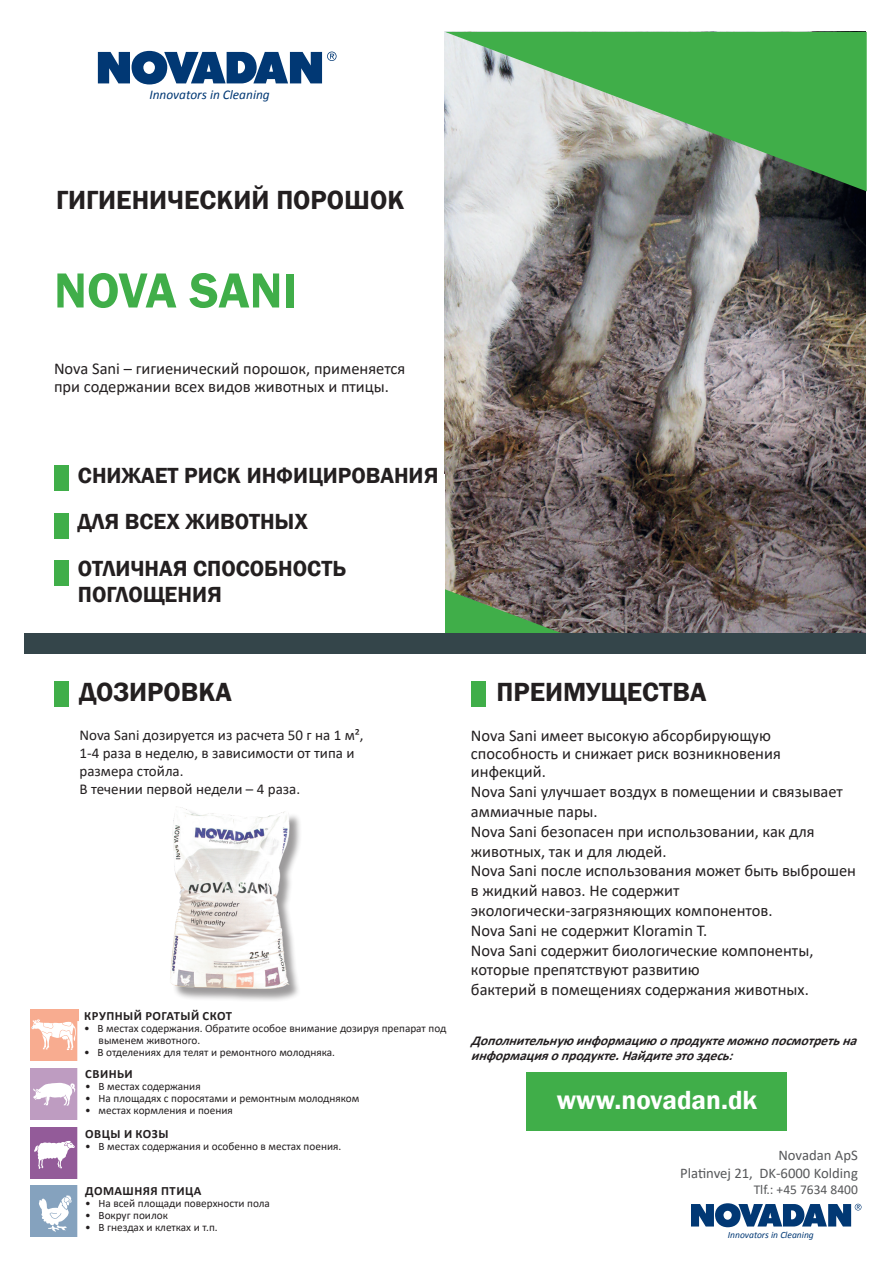
<style>
.page{position:relative;width:893px;height:1263px;background:#fff}
.page>*{position:absolute;margin:0;border:0;box-sizing:border-box;transform-origin:0 0}
.t1{font:600 51px "Franklin Gothic";letter-spacing:-.005em;color:#40ae49}
.t2{font:600 27px "Franklin Gothic";color:#231f20}
.t3{font:600 27px "Franklin Gothic";color:#fff}
.t4{font:600 22.5px/25.5px "Franklin Gothic";color:#231f20}
.t5{font:16.5px/19.8px "Calibri";color:#231f20}
.t6{font:15px "Calibri";color:#231f20}
.t7{font:14.7px "Calibri";color:#57585a}
.t8{font:italic 700 13.5px "Calibri";color:#231f20}
.t9{font:13.5px "Calibri";color:#57585a}
.t10{font:italic 13.35px "Calibri";color:#013874}
.t11{font:700 12.6px "Calibri";letter-spacing:.04em;color:#231f20}
.t12{font:11.25px/12px "Calibri";color:#231f20}
.t13{font:italic 9.6px "Calibri";color:#013874}
</style>
<div class="page">
<img style="left:445px;top:191px;width:421px;height:442px">
<svg style="left:445px;top:32px;width:422px;height:159px;fill:#40ae49"></svg>
<svg style="left:691px;top:1203px;width:170px;height:24px"></svg>
<svg style="left:98px;top:51px;width:239px;height:33px"></svg>
<div style="left:526px;top:1073px;width:260px;height:58px;background:#40ae49"></div>
<div style="left:471px;top:682px;width:15px;height:25px;background:#40ae49"></div>
<img style="left:445px;top:474px;width:116px;height:159px">
<div style="left:24px;top:633px;width:842px;height:20px;background:#34454a"></div>
<div style="left:54px;top:466px;width:15px;height:25px;background:#40ae49"></div>
<div style="left:54px;top:514px;width:15px;height:25px;background:#40ae49"></div>
<div style="left:54px;top:560px;width:15px;height:25px;background:#40ae49"></div>
<div style="left:54px;top:682px;width:15px;height:25px;background:#40ae49"></div>
<img style="left:170px;top:807px;width:130px;height:193px">
<div style="left:30px;top:1009px;width:48px;height:52px;background:#f8ac90"></div>
<svg style="left:31px;top:1019px;width:45px;height:31px"></svg>
<div style="left:30px;top:1068px;width:48px;height:52px;background:#be9cc1"></div>
<svg style="left:33px;top:1083px;width:42px;height:22px"></svg>
<div style="left:30px;top:1127px;width:48px;height:51px;background:#935b99"></div>
<svg style="left:34px;top:1141px;width:41px;height:28px"></svg>
<div style="left:30px;top:1185px;width:51px;height:52px;background:#85a2be"></div>
<svg style="left:39px;top:1195px;width:33px;height:37px"></svg>
<div style="left:77px;top:1021px;width:6px;height:234px;background:#fff"></div>
<p class="t10" style="left:149px;top:86px;width:122px">Innovators in Cleaning</p>
<p class="t2" style="left:56px;top:183px;width:350px">ГИГИЕНИЧЕСКИЙ ПОРОШОК</p>
<p class="t1" style="left:54px;top:259px;width:245px">NOVA SANI</p>
<p class="t5" style="left:54px;top:359px;width:353px;line-height:18px">Nova Sani – гигиенический порошок, применяется при содержании всех видов животных и птицы.</p>
<p class="t4" style="left:78px;top:463px;width:362px">СНИЖАЕТ РИСК ИНФИЦИРОВАНИЯ</p>
<p class="t4" style="left:78px;top:509px;width:232px">ДЛЯ ВСЕХ ЖИВОТНЫХ</p>
<p class="t4" style="left:78px;top:556px;width:270px">ОТЛИЧНАЯ СПОСОБНОСТЬ<br>ПОГЛОЩЕНИЯ</p>
<p class="t2" style="left:80px;top:675px;width:154px">ДОЗИРОВКА</p>
<p class="t6" style="left:80px;top:725px;width:286px">Nova Sani дозируется из расчета 50 г на 1 м²,</p>
<p class="t6" style="left:80px;top:743px;width:277px">1-4 раза в неделю, в зависимости от типа и</p>
<p class="t6" style="left:80px;top:761px;width:106px">размера стойла.</p>
<p class="t6" style="left:80px;top:779px;width:222px">В течении первой недели – 4 раза.</p>
<p class="t11" style="left:84px;top:1007px;width:149px">КРУПНЫЙ РОГАТЫЙ СКОТ</p>
<p class="t12" style="left:99px;top:1022px;width:349px;text-indent:-15px">• В местах содержания. Обратите особое внимание дозируя препарат под выменем животного.</p>
<p class="t12" style="left:84px;top:1046px;width:252px">• В отделениях для телят и ремонтного молодняка.</p>
<p class="t11" style="left:85px;top:1065px;width:49px">СВИНЬИ</p>
<p class="t12" style="left:85px;top:1080px;width:117px">• В местах содержания</p>
<p class="t12" style="left:85px;top:1092px;width:276px">• На площадях с поросятами и ремонтным молодняком</p>
<p class="t12" style="left:85px;top:1104px;width:149px">• местах кормления и поения</p>
<p class="t11" style="left:85px;top:1125px;width:85px">ОВЦЫ И КОЗЫ</p>
<p class="t12" style="left:85px;top:1140px;width:258px">• В местах содержания и особенно в местах поения.</p>
<p class="t11" style="left:85px;top:1182px;width:118px">ДОМАШНЯЯ ПТИЦА</p>
<p class="t12" style="left:85px;top:1197px;width:186px">• На всей площади поверхности пола</p>
<p class="t12" style="left:85px;top:1209px;width:84px">• Вокруг поилок</p>
<p class="t12" style="left:85px;top:1221px;width:134px">• В гнездах и клетках и т.п.</p>
<p class="t2" style="left:496px;top:675px;width:211px">ПРЕИМУЩЕСТВА</p>
<p class="t5" style="left:471px;top:726px;width:311px;line-height:18px">Nova Sani имеет высокую абсорбирующую способность и снижает риск возникновения инфекций.</p>
<p class="t5" style="left:471px;top:781px;width:374px">Nova Sani улучшает воздух в помещении и связывает аммиачные пары.</p>
<p class="t5" style="left:471px;top:821px;width:345px">Nova Sani безопасен при использовании, как для животных, так и для людей.</p>
<p class="t5" style="left:471px;top:861px;width:387px">Nova Sani после использования может быть выброшен в жидкий навоз. Не содержит</p>
<p class="t5" style="left:471px;top:900px;width:303px">экологически-загрязняющих компонентов.</p>
<p class="t5" style="left:471px;top:920px;width:238px">Nova Sani не содержит Kloramin T.</p>
<p class="t5" style="left:471px;top:940px;width:344px">Nova Sani содержит биологические компоненты, которые препятствуют развитию</p>
<p class="t5" style="left:471px;top:979px;width:339px">бактерий в помещениях содержания животных.</p>
<p class="t8" style="left:471px;top:1031px;width:393px">Дополнительнуюинформациюопродуктеможнопосмотретьна</p>
<p class="t8" style="left:471px;top:1046px;width:269px">информацияопродукте.Найдитеэтоздесь:</p>
<p class="t3" style="left:557px;top:1083px;width:202px">www.novadan.dk</p>
<p class="t7" style="left:778px;top:1145px;width:81px">Novadan ApS</p>
<p class="t7" style="left:680px;top:1163px;width:179px">Platinvej 21, DK-6000 Kolding</p>
<p class="t9" style="left:754px;top:1180px;width:106px">Tlf.: +45 7634 8400</p>
<p class="t13" style="left:728px;top:1228px;width:87px">Innovators in Cleaning</p>
</div>
